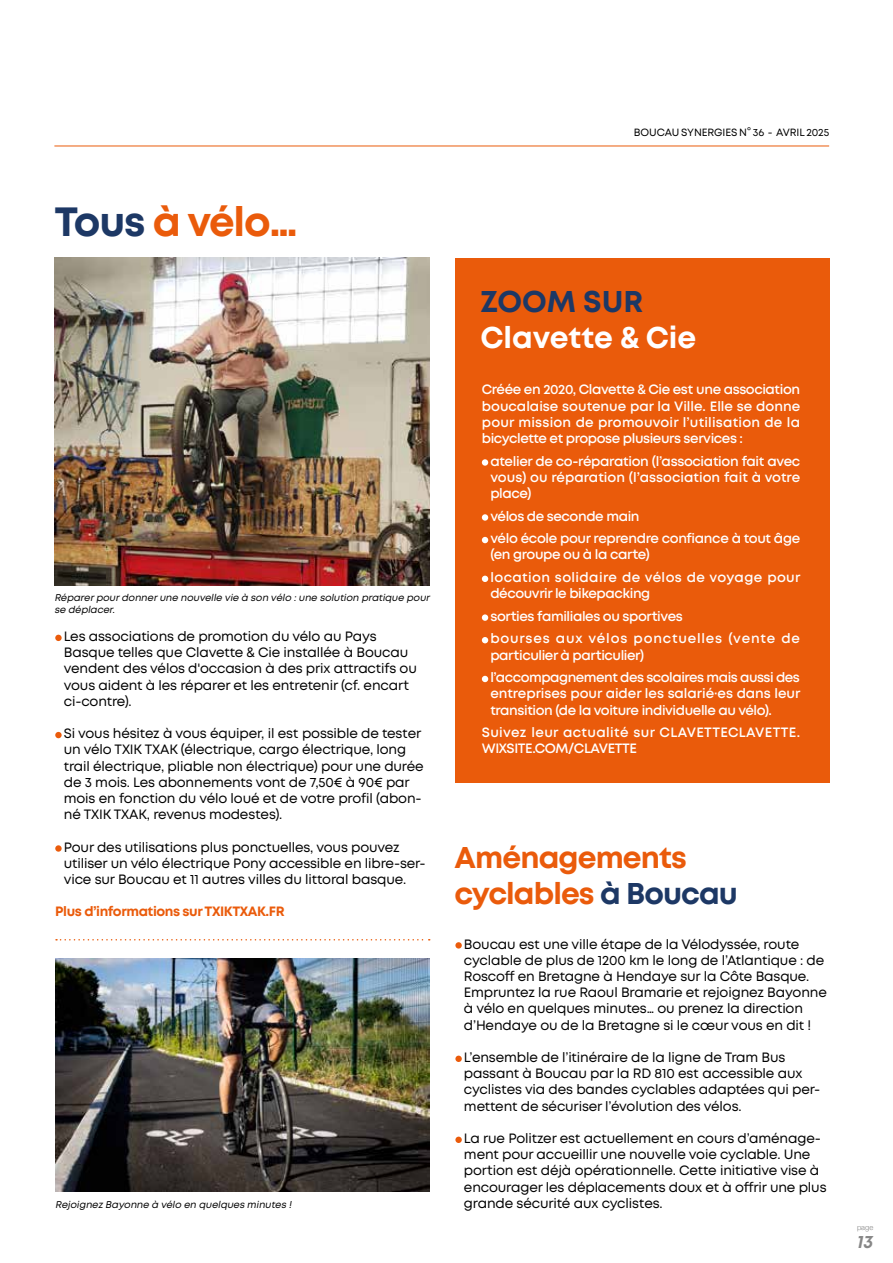
<style>
.page{position:relative;width:893px;height:1263px;background:#fff}
.page>*{position:absolute;margin:0;border:0;box-sizing:border-box;transform-origin:0 0}
.t1{font:700 40.8px "Mont";letter-spacing:-.03em;color:#ea5b0b}
.t2{font:700 30px/36px "Mont";letter-spacing:-.03em;color:#ea5b0b}
.t3{font:700 30px "Mont";color:#fff}
.t4{font:700 30px "Mont";color:#1d3865}
.t5{font:italic 700 18px "Mont";color:#878787}
.t6{font:13.5px/16.2px "Mont";letter-spacing:-.01em;color:#000}
.t7{font:600 13.5px/16.2px "Mont";letter-spacing:-.03em;color:#fff}
.t8{font:600 13.5px/16.2px "Mont";letter-spacing:.025em;color:#fff}
.t9{font:600 13.5px/22.6px "Mont";letter-spacing:.03em;color:#fff}
.t10{font:700 13.5px "Mont";letter-spacing:-.03em;color:#ea5b0b}
.t11{font:10.5px "Mont";letter-spacing:-.005em;color:#000}
.t12{font:italic 9.75px/11.7px "Mont";color:#000}
.t13{font:300 7.5px "Helvetica Neue";color:#878787}
.s1{color:#1d3865}
</style>
<div class="page">
<div style="left:55px;top:635px;width:7px;height:6px;background:#ea5b0b;border-radius:50%"></div>
<div style="left:55px;top:732px;width:7px;height:6px;background:#ea5b0b;border-radius:50%"></div>
<svg style="left:55px;top:845px;width:7px;height:7px"></svg>
<div style="left:455px;top:942px;width:7px;height:6px;background:#ea5b0b;border-radius:50%"></div>
<div style="left:455px;top:1055px;width:7px;height:7px;background:#ea5b0b;border-radius:50%"></div>
<div style="left:455px;top:1136px;width:7px;height:7px;background:#ea5b0b;border-radius:50%"></div>
<hr style="left:54px;top:146px;width:775px;height:1px;background:#ea5b0b">
<img style="left:54px;top:258px;width:375px;height:328px">
<div style="left:455px;top:258px;width:374px;height:525px;background:#ea5b0b"></div>
<div style="left:482px;top:459px;width:6px;height:7px;background:#fff;border-radius:50%"></div>
<div style="left:482px;top:514px;width:6px;height:7px;background:#fff;border-radius:50%"></div>
<svg style="left:482px;top:537px;width:6px;height:6px"></svg>
<svg style="left:482px;top:576px;width:6px;height:6px"></svg>
<div style="left:482px;top:614px;width:6px;height:7px;background:#fff;border-radius:50%"></div>
<svg style="left:482px;top:637px;width:6px;height:6px"></svg>
<svg style="left:482px;top:676px;width:6px;height:6px"></svg>
<img style="left:55px;top:958px;width:374px;height:233px">
<svg style="left:56px;top:939px;width:374px;height:1px"></svg>
<p class="t11" style="left:634px;top:126px;width:197px">BOUCAU SYNERGIES N° 36 - AVRIL 2025</p>
<h1 class="t1" style="left:54px;top:195px;width:245px"><span class="s1">Tous</span> à vélo…</h1>
<p class="t12" style="left:54px;top:592px;width:379px">Réparerpourdonnerune nouvelle vie à son vélo :une solution pratique pour se déplacer.</p>
<p class="t6" style="left:64px;top:628px;width:355px">Les associations de promotion du vélo au Pays Basque telles que Clavette &amp; Cie installée à Boucau vendent des vélos d'occasion à des prix attractifs ou vous aident à les réparer et les entretenir (cf. encart ci-contre).</p>
<p class="t6" style="left:64px;top:725px;width:361px">Si vous hésitez à vous équiper, il est possible de tester un vélo TXIK TXAK (électrique, cargo électrique, long trail électrique, pliable non électrique) pour une durée de 3 mois. Les abonnements vont de 7,50€ à 90€ par mois en fonction du vélo loué et de votre profil (abon&shy;né TXIK TXAK, revenus modestes).</p>
<p class="t6" style="left:64px;top:839px;width:363px">Pour des utilisations plus ponctuelles, vous pouvez utiliser un vélo électrique Pony accessible en libre-ser&shy;vice sur Boucau et 11 autres villes du littoral basque.</p>
<p class="t10" style="left:55px;top:903px;width:231px">Plus d’informations sur TXIKTXAK.FR</p>
<p class="t12" style="left:55px;top:1198px;width:240px">Rejoignez Bayonne à vélo en quelques minutes !</p>
<h2 class="t4" style="left:480px;top:282px;width:164px">ZOOM SUR</h2>
<h2 class="t3" style="left:480px;top:318px;width:217px">Clavette &amp; Cie</h2>
<p class="t7" style="left:482px;top:382px;width:320px;text-align:justify">Créée en 2020, Clavette &amp; Cie est une association boucalaise soutenue par la Ville. Elle se donne pour mission de promouvoir l’utilisation de la bicyclette et propose plusieurs services :</p>
<p class="t7" style="left:490px;top:453px;width:311px;text-align:justify">atelier de co-réparation (l’association fait avec vous) ou réparation (l’association fait à votre place)</p>
<p class="t7" style="left:490px;top:505px;width:311px;line-height:22.6px">vélos de seconde main<br>vélo école pour reprendre confiance à tout âge</p>
<p class="t9" style="left:490px;top:543px;width:312px">(en groupe ou à la carte)<br>location solidaire de vélos de voyage pour</p>
<p class="t7" style="left:490px;top:582px;width:311px;line-height:22.6px">découvrir le bikepacking<br>sorties familiales ou sportives<br>bourses aux vélos ponctuelles (vente de</p>
<p class="t7" style="left:490px;top:644px;width:311px;line-height:22.6px">particulier à particulier)<br>l’accompagnement des scolaires mais aussi des</p>
<p class="t7" style="left:490px;top:686px;width:311px">entreprises pour aider les salarié·es dans leur transition (de la voiture individuelle au vélo).</p>
<p class="t8" style="left:482px;top:724px;width:320px">Suivez leur actualité sur CLAVETTECLAVETTE.<br>WIXSITE.COM/CLAVETTE</p>
<h2 class="t2" style="left:455px;top:840px;width:285px">Aménagements cyclables <span class="s1">à Boucau</span></h2>
<p class="t6" style="left:464px;top:936px;width:364px">Boucau est une ville étape de la Vélodyssée, route cyclable de plus de 1200 km le long de l’Atlantique : de Roscoff en Bretagne à Hendaye sur la Côte Basque.<br>Empruntez la rue Raoul Bramarie et rejoignez Bayonne à vélo en quelques minutes… ou prenez la direction d’Hendaye ou de la Bretagne si le cœur vous en dit !</p>
<p class="t6" style="left:464px;top:1049px;width:358px">L’ensemble de l’itinéraire de la ligne de Tram Bus passant à Boucau par la RD 810 est accessible aux cyclistes via des bandes cyclables adaptées qui per&shy;mettent de sécuriser l’évolution des vélos.</p>
<p class="t6" style="left:464px;top:1130px;width:364px">La rue Politzer est actuellement en cours d’aménage&shy;ment pour accueillir une nouvelle voie cyclable. Une portion est déjà opérationnelle. Cette initiative vise à encourager les déplacements doux et à offrir une plus grande sécurité aux cyclistes.</p>
<p class="t13" style="left:857px;top:1222px;width:18px">page</p>
<h3 class="t5" style="left:857px;top:1230px;width:18px">13</h3>
</div>
